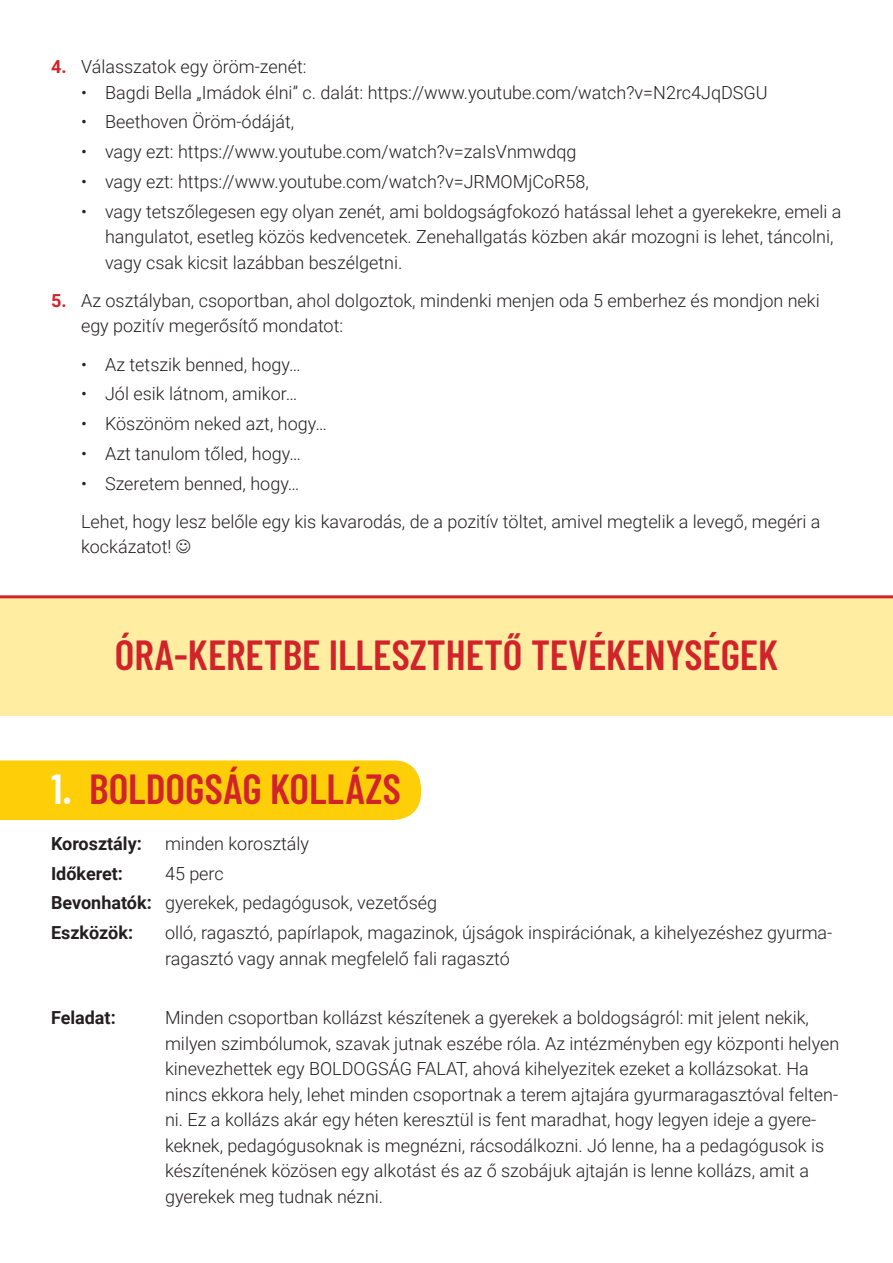
<style>
.page{position:relative;width:893px;height:1263px;background:#fff}
.page>*{position:absolute;margin:0;border:0;box-sizing:border-box;transform-origin:0 0}
.t1{font:600 42px "Barlow Condensed";color:#d1232a}
.Bekezdésstílus_5{font:300 18px/25.5px "Roboto";color:#231f20}
.Bekezdésstílus_5-2{font:700 18px "Roboto";color:#231f20}
.s1{font-weight:700;color:#d1232a}
.s2{color:#fff}
.s3{font-weight:700}
</style>
<div class="page">
<div style="left:0;top:760px;width:421px;height:60px;background:#fece08"></div>
<div style="left:0;top:597px;width:893px;height:119px;background:#ffeda2"></div>
<hr style="left:0;top:595px;width:893px;height:3px;background:#d1232a">
<p class="Bekezdésstílus_5" style="left:51px;top:53px;width:257px"><span class="s1">4.</span> Válasszatok egy öröm-zenét:</p>
<p class="Bekezdésstílus_5" style="left:81px;top:79px;width:688px">• Bagdi Bella „Imádok élni” c. dalát: https://www.youtube.com/watch?v=N2rc4JqDSGU</p>
<p class="Bekezdésstílus_5" style="left:81px;top:108px;width:215px">• Beethoven Öröm-ódáját,</p>
<p class="Bekezdésstílus_5" style="left:81px;top:138px;width:497px">• vagy ezt: https://www.youtube.com/watch?v=zaIsVnmwdqg</p>
<p class="Bekezdésstílus_5" style="left:81px;top:168px;width:509px">• vagy ezt: https://www.youtube.com/watch?v=JRMOMjCoR58,</p>
<p class="Bekezdésstílus_5" style="left:105px;top:198px;width:738px;text-indent:-24px">• vagy tetszőlegesen egy olyan zenét, ami boldogságfokozó hatással lehet a gyerekekre, emeli a hangulatot, esetleg közös kedvencetek. Zenehallgatás közben akár mozogni is lehet, táncolni, vagy csak kicsit lazábban beszélgetni.</p>
<p class="Bekezdésstílus_5" style="left:81px;top:287px;width:740px;text-indent:-30px"><span class="s1">5.</span> Az osztályban, csoportban, ahol dolgoztok, mindenki menjen oda 5 emberhez és mondjon neki egy pozitív megerősítő mondatot:</p>
<p class="Bekezdésstílus_5" style="left:81px;top:351px;width:221px">• Az tetszik benned, hogy…</p>
<p class="Bekezdésstílus_5" style="left:81px;top:380px;width:218px">• Jól esik látnom, amikor…</p>
<p class="Bekezdésstílus_5" style="left:81px;top:410px;width:247px">• Köszönöm neked azt, hogy…</p>
<p class="Bekezdésstílus_5" style="left:81px;top:440px;width:221px">• Azt tanulom tőled, hogy…</p>
<p class="Bekezdésstílus_5" style="left:81px;top:470px;width:220px">• Szeretem benned, hogy…</p>
<p class="Bekezdésstílus_5" style="left:81px;top:508px;width:741px">Lehet, hogy lesz belőle egy kis kavarodás, de a pozitív töltet, amivel megtelik a levegő, megéri a kockázatot!</p>
<p class="t1" style="left:115px;top:629px;width:665px">ÓRA-KERETBE ILLESZTHETŐ TEVÉKENYSÉGEK</p>
<p class="t1" style="left:51px;top:763px;width:351px"><span class="s2">1.</span> BOLDOGSÁG KOLLÁZS</p>
<p class="Bekezdésstílus_5-2" style="left:51px;top:831px;width:92px">Korosztály:</p>
<p class="Bekezdésstílus_5" style="left:165px;top:830px;width:146px">minden korosztály</p>
<p class="Bekezdésstílus_5-2" style="left:51px;top:861px;width:74px">Időkeret:</p>
<p class="Bekezdésstílus_5" style="left:165px;top:860px;width:60px">45 perc</p>
<p class="Bekezdésstílus_5" style="left:51px;top:890px;width:388px"><span class="s3">Bevonhatók:</span> gyerekek, pedagógusok, vezetőség</p>
<p class="Bekezdésstílus_5-2" style="left:51px;top:920px;width:84px">Eszközök:</p>
<p class="Bekezdésstílus_5" style="left:165px;top:919px;width:669px">olló, ragasztó, papírlapok, magazinok, újságok inspirációnak, a kihelyezéshez gyurma&shy;ragasztó vagy annak megfelelő fali ragasztó</p>
<p class="Bekezdésstílus_5-2" style="left:51px;top:1005px;width:66px">Feladat:</p>
<p class="Bekezdésstílus_5" style="left:165px;top:1004px;width:676px">Minden csoportban kollázst készítenek a gyerekek a boldogságról: mit jelent nekik, milyen szimbólumok, szavak jutnak eszébe róla. Az intézményben egy központi helyen kinevezhettek egy BOLDOGSÁG FALAT, ahová kihelyezitek ezeket a kollázsokat. Ha nincs ekkora hely, lehet minden csoportnak a terem ajtajára gyurmaragasztóval felten&shy;ni. Ez a kollázs akár egy héten keresztül is fent maradhat, hogy legyen ideje a gyere&shy;keknek, pedagógusoknak is megnézni, rácsodálkozni. Jó lenne, ha a pedagógusok is készítenének közösen egy alkotást és az ő szobájuk ajtaján is lenne kollázs, amit a gyerekek meg tudnak nézni.</p>
</div>
